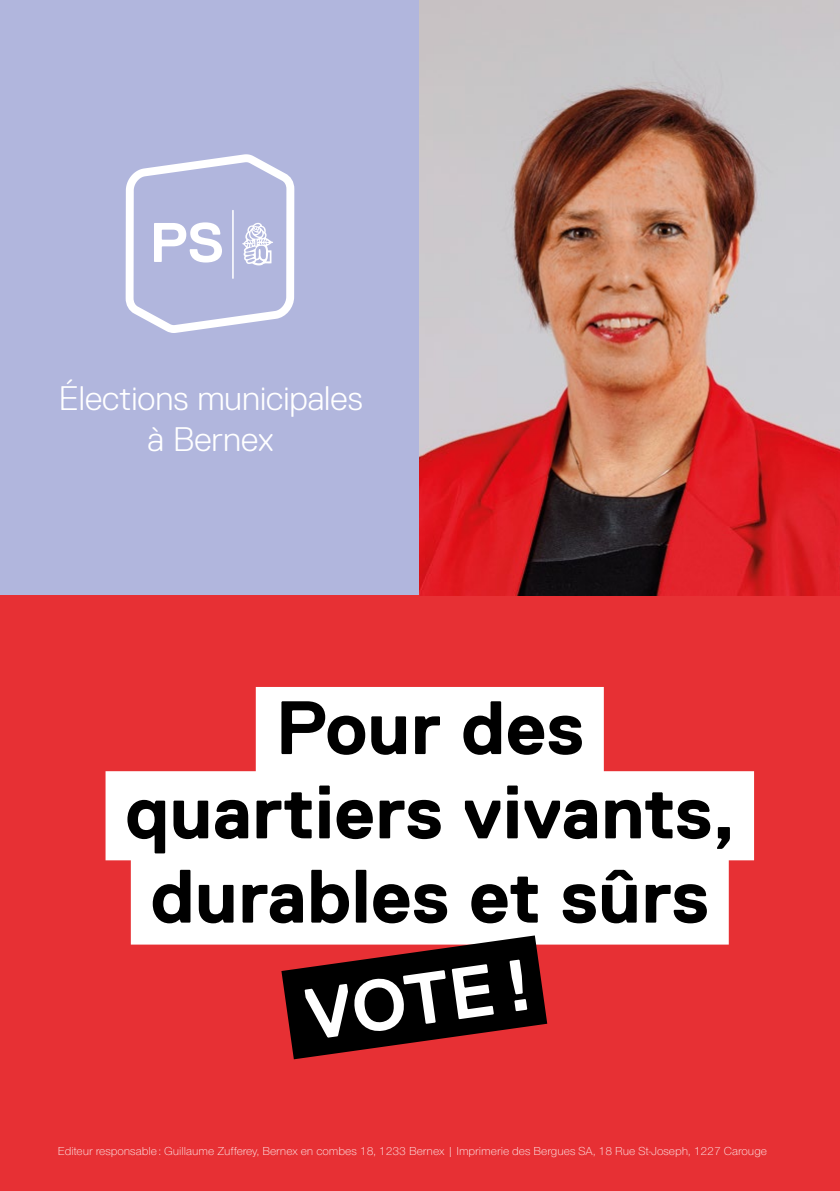
<style>
.page{position:relative;width:840px;height:1191px;background:#fff}
.page>*{position:absolute;margin:0;border:0;box-sizing:border-box;transform-origin:0 0}
.t1{font:700 75.4px/84.2px "Replica";color:#000;text-align:center}
.t2{font:700 72.4px "Replica";color:#fff}
.t3{font:300 34px/40.8px "Replica";color:#fff;text-align:center}
.t4{font:300 12px "Nimbus San Nov";color:#fff}
</style>
<div class="page">
<div style="left:0;top:0;width:420px;height:595px;background:#b1b6dd"></div>
<svg style="left:125px;top:154px;width:169px;height:179px"></svg>
<hr style="left:232px;top:210px;width:1px;height:69px;background:#fff">
<div style="left:0;top:595px;width:839px;height:596px;background:#e73034"></div>
<div style="left:256px;top:687px;width:347px;height:89px;background:#fff"></div>
<div style="left:105px;top:771px;width:648px;height:89px;background:#fff"></div>
<div style="left:131px;top:855px;width:597px;height:89px;background:#fff"></div>
<svg style="left:187px;top:935px;width:454px;height:125px"></svg>
<img style="left:419px;top:0;width:420px;height:595px">
<h3 class="t3" style="left:59px;top:377px;width:305px">Élections municipales à Bernex</h3>
<h1 class="t1" style="left:125px;top:686px;width:612px">Pour des quartiers vivants, durables et sûrs</h1>
<h2 class="t2" style="left:300px;top:975px;width:230px;rotate:-8deg">VOTE!</h2>
<p class="t4" style="left:58px;top:1143px;width:710px">Editeur responsable: Guillaume Zufferey, Bernex en combes 18, 1233 Bernex | Imprimerie des Bergues SA, 18 Rue St-Joseph, 1227 Carouge</p>
</div>
